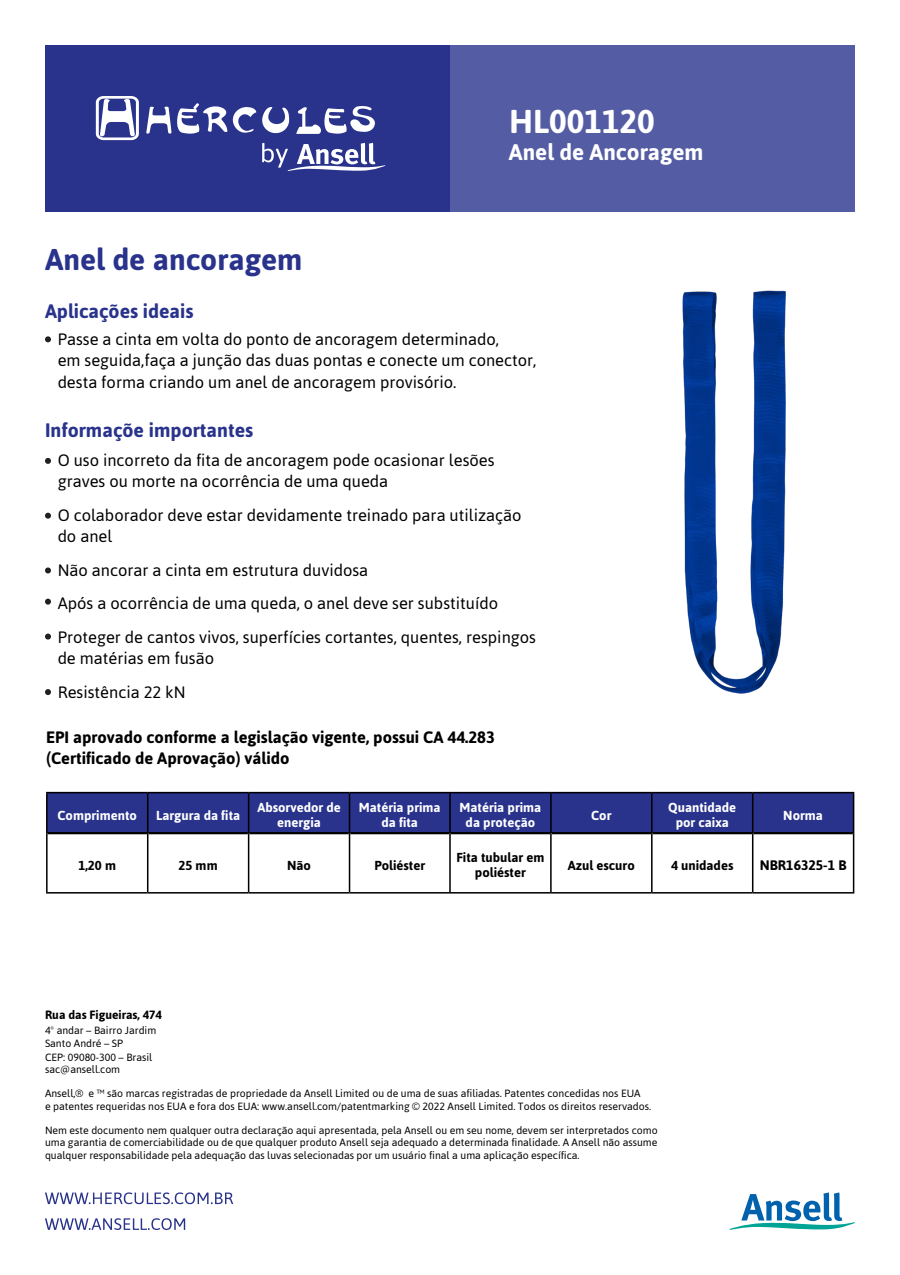
<style>
.page{position:relative;width:900px;height:1275px;background:#fff}
.page>*{position:absolute;margin:0;border:0;box-sizing:border-box;transform-origin:0 0}
.t1{font:700 33px "Asap";color:#fff}
.t2{font:700 30px "Asap";color:#29338c}
.t3{font:700 22.5px "Asap";color:#fff}
.t4{font:700 19.5px "Asap";color:#29338c}
.t5{font:16.5px "Asap";color:#000}
.t6{font:700 16.5px "Asap";color:#000}
.t7{font:700 13.8px "Asap";color:#000}
.t8{font:700 13.05px/15.6px "Asap";color:#fff;text-align:center}
.t9{font:700 13.05px/15.6px "Asap";color:#000;text-align:center}
.t10{font:700 12px "Asap";color:#000}
.t11{font:10.5px "Asap";color:#000}
</style>
<div class="page">
<div style="left:45px;top:45px;width:405px;height:167px;background:#29338c"></div>
<div style="left:450px;top:45px;width:405px;height:167px;background:#545ca3"></div>
<svg style="left:96px;top:96px;width:43px;height:44px"></svg>
<svg style="left:146px;top:107px;width:25px;height:27px"></svg>
<svg style="left:177px;top:103px;width:50px;height:31px"></svg>
<svg style="left:233px;top:107px;width:23px;height:26px"></svg>
<svg style="left:262px;top:107px;width:27px;height:26px"></svg>
<svg style="left:296px;top:106px;width:79px;height:28px"></svg>
<svg style="left:262px;top:143px;width:123px;height:28px"></svg>
<svg style="left:45px;top:458px;width:6px;height:6px"></svg>
<svg style="left:45px;top:513px;width:6px;height:6px"></svg>
<svg style="left:45px;top:599px;width:6px;height:6px"></svg>
<svg style="left:45px;top:567px;width:6px;height:6px"></svg>
<svg style="left:45px;top:634px;width:6px;height:6px"></svg>
<svg style="left:45px;top:689px;width:6px;height:6px"></svg>
<svg style="left:45px;top:336px;width:6px;height:6px"></svg>
<img style="left:682px;top:290px;width:104px;height:404px">
<div style="left:48px;top:793px;width:805px;height:39px;background:#29338c"></div>
<svg style="left:48px;top:834px;width:805px;height:58px"></svg>
<hr style="left:48px;top:832px;width:99px;height:2px;background:#000">
<hr style="left:148px;top:832px;width:100px;height:2px;background:#000">
<hr style="left:249px;top:832px;width:100px;height:2px;background:#000">
<hr style="left:350px;top:832px;width:99px;height:2px;background:#000">
<hr style="left:451px;top:832px;width:99px;height:2px;background:#000">
<hr style="left:552px;top:832px;width:99px;height:2px;background:#000">
<hr style="left:653px;top:832px;width:99px;height:2px;background:#000">
<hr style="left:753px;top:832px;width:100px;height:2px;background:#000">
<hr style="left:46px;top:792px;width:102px;height:1px;background:#000">
<hr style="left:46px;top:793px;width:2px;height:40px;background:#000">
<hr style="left:148px;top:792px;width:101px;height:1px;background:#000">
<hr style="left:147px;top:793px;width:1px;height:40px;background:#000">
<hr style="left:249px;top:792px;width:101px;height:1px;background:#000">
<hr style="left:248px;top:793px;width:1px;height:40px;background:#000">
<hr style="left:350px;top:792px;width:100px;height:1px;background:#000">
<hr style="left:349px;top:793px;width:1px;height:40px;background:#000">
<hr style="left:450px;top:792px;width:101px;height:1px;background:#000">
<hr style="left:449px;top:793px;width:2px;height:40px;background:#000">
<hr style="left:551px;top:792px;width:101px;height:1px;background:#000">
<hr style="left:550px;top:793px;width:2px;height:40px;background:#000">
<hr style="left:652px;top:792px;width:101px;height:1px;background:#000">
<hr style="left:651px;top:793px;width:2px;height:40px;background:#000">
<hr style="left:753px;top:792px;width:101px;height:1px;background:#000">
<hr style="left:752px;top:793px;width:1px;height:40px;background:#000">
<hr style="left:853px;top:793px;width:1px;height:40px;background:#000">
<hr style="left:46px;top:833px;width:2px;height:59px;background:#000">
<hr style="left:147px;top:833px;width:1px;height:59px;background:#000">
<hr style="left:248px;top:833px;width:1px;height:59px;background:#000">
<hr style="left:349px;top:833px;width:1px;height:59px;background:#000">
<hr style="left:449px;top:833px;width:2px;height:59px;background:#000">
<hr style="left:550px;top:833px;width:2px;height:59px;background:#000">
<hr style="left:651px;top:833px;width:2px;height:59px;background:#000">
<hr style="left:752px;top:833px;width:1px;height:59px;background:#000">
<hr style="left:853px;top:833px;width:1px;height:59px;background:#000">
<hr style="left:46px;top:892px;width:102px;height:2px;background:#000">
<hr style="left:148px;top:892px;width:101px;height:2px;background:#000">
<hr style="left:249px;top:892px;width:101px;height:2px;background:#000">
<hr style="left:350px;top:892px;width:100px;height:2px;background:#000">
<hr style="left:450px;top:892px;width:101px;height:2px;background:#000">
<hr style="left:551px;top:892px;width:101px;height:2px;background:#000">
<hr style="left:652px;top:892px;width:101px;height:2px;background:#000">
<hr style="left:753px;top:892px;width:101px;height:2px;background:#000">
<svg style="left:730px;top:1192px;width:125px;height:38px"></svg>
<svg style="left:45px;top:1192px;width:188px;height:12px"></svg>
<svg style="left:45px;top:1218px;width:140px;height:12px"></svg>
<p class="t2" style="left:45px;top:240px;width:259px">Anel de ancoragem</p>
<p class="t4" style="left:45px;top:298px;width:150px">Aplicações ideais</p>
<p class="t1" style="left:509px;top:99px;width:148px">HL001120</p>
<p class="t3" style="left:509px;top:137px;width:196px">Anel de Ancoragem</p>
<p class="t5" style="left:58px;top:328px;width:443px">Passe a cinta em volta do ponto de ancoragem determinado,</p>
<p class="t5" style="left:58px;top:350px;width:480px">em seguida,faça a junção das duas pontas e conecte um conector,</p>
<p class="t5" style="left:58px;top:371px;width:400px">desta forma criando um anel de ancoragem provisório.</p>
<p class="t4" style="left:45px;top:418px;width:210px">Informaçõe importantes</p>
<p class="t5" style="left:58px;top:449px;width:438px">O uso incorreto da fita de ancoragem pode ocasionar lesões</p>
<p class="t5" style="left:58px;top:471px;width:332px">graves ou morte na ocorrência de uma queda</p>
<p class="t5" style="left:58px;top:504px;width:465px">O colaborador deve estar devidamente treinado para utilização</p>
<p class="t5" style="left:58px;top:526px;width:56px">do anel</p>
<p class="t5" style="left:58px;top:559px;width:312px">Não ancorar a cinta em estrutura duvidosa</p>
<p class="t5" style="left:58px;top:593px;width:442px">Após a ocorrência de uma queda, o anel deve ser substituído</p>
<p class="t5" style="left:58px;top:626px;width:480px">Proteger de cantos vivos, superfícies cortantes, quentes, respingos</p>
<p class="t5" style="left:58px;top:647px;width:158px">de matérias em fusão</p>
<p class="t5" style="left:58px;top:681px;width:130px">Resistência 22 kN</p>
<p class="t6" style="left:46px;top:726px;width:450px">EPI aprovado conforme a legislação vigente, possui CA 44.283</p>
<p class="t6" style="left:46px;top:747px;width:245px">(Certificado de Aprovação) válido</p>
<p class="t8" style="left:58px;top:807px;width:81px">Comprimento</p>
<p class="t8" style="left:156px;top:807px;width:86px">Largura da fita</p>
<p class="t8" style="left:257px;top:799px;width:85px">Absorvedor de energia</p>
<p class="t8" style="left:359px;top:799px;width:83px">Matéria prima da fita</p>
<p class="t8" style="left:459px;top:799px;width:83px">Matéria prima da proteção</p>
<p class="t8" style="left:591px;top:807px;width:22px">Cor</p>
<p class="t8" style="left:668px;top:799px;width:69px">Quantidade por caixa</p>
<p class="t8" style="left:783px;top:807px;width:41px">Norma</p>
<p class="t9" style="left:78px;top:857px;width:39px">1,20 m</p>
<p class="t9" style="left:179px;top:857px;width:41px">25 mm</p>
<p class="t9" style="left:287px;top:857px;width:25px">Não</p>
<p class="t9" style="left:374px;top:857px;width:52px">Poliéster</p>
<p class="t9" style="left:456px;top:849px;width:90px">Fita tubular em poliéster</p>
<p class="t9" style="left:568px;top:857px;width:68px">Azul escuro</p>
<p class="t9" style="left:671px;top:857px;width:64px">4 unidades</p>
<p class="t7" style="left:760px;top:856px;width:88px">NBR16325-1 B</p>
<p class="t10" style="left:45px;top:1006px;width:119px">Rua das Figueiras, 474</p>
<p class="t11" style="left:45px;top:1023px;width:113px">4º andar – Bairro Jardim</p>
<p class="t11" style="left:45px;top:1036px;width:80px">Santo André – SP</p>
<p class="t11" style="left:45px;top:1050px;width:109px">CEP: 09080-300 – Brasil</p>
<p class="t11" style="left:45px;top:1062px;width:77px">sac@ansell.com</p>
<p class="t11" style="left:45px;top:1087px;width:597px">Ansell,® e ™ são marcas registradas de propriedade da Ansell Limited ou de uma de suas afiliadas. Patentes concedidas nos EUA</p>
<p class="t11" style="left:45px;top:1099px;width:608px">e patentes requeridas nos EUA e fora dos EUA: www.ansell.com/patentmarking © 2022 Ansell Limited. Todos os direitos reservados.</p>
<p class="t11" style="left:45px;top:1124px;width:614px">Nem este documento nem qualquer outra declaração aqui apresentada, pela Ansell ou em seu nome, devem ser interpretados como</p>
<p class="t11" style="left:45px;top:1136px;width:614px">uma garantia de comerciabilidade ou de que qualquer produto Ansell seja adequado a determinada finalidade. A Ansell não assume</p>
<p class="t11" style="left:45px;top:1148px;width:536px">qualquer responsabilidade pela adequação das luvas selecionadas por um usuário final a uma aplicação específica.</p>
</div>
